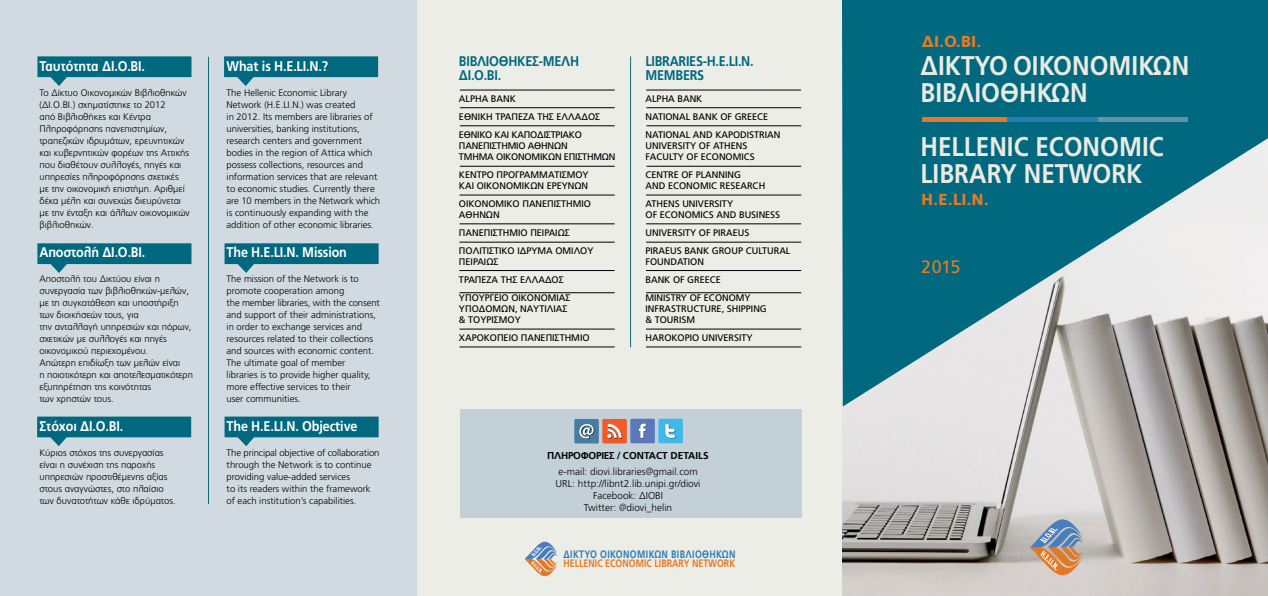
<style>
.page{position:relative;width:1268px;height:596px;background:#fff}
.page>*{position:absolute;margin:0;border:0;box-sizing:border-box;transform-origin:0 0}
.t1{font:700 27px/27px "PF Catalog";color:#eaeae1;scale:.9 1}
.t2{font:18px "PF Catalog";color:#e37a26}
.t3{font:900 16px "PF Catalog";color:#e37a26}
.t4{font:700 14px "PF Catalog";letter-spacing:-.01em;color:#fff;scale:.9 1}
.t5{font:700 14px "PF Catalog";letter-spacing:-.02em;color:#00687f;scale:.9 1}
.t6{font:700 10.8px "PF Catalog";color:#e37a26;scale:.82 1}
.t7{font:700 10.8px "PF Catalog";letter-spacing:.04em;color:#287db5;scale:.82 1}
.t8{font:300 10px/12px "PF Catalog";color:#000;text-align:center}
.t9{font:700 10px "PF Catalog";letter-spacing:-.03em;color:#000}
.t10{font:300 9.5px/12px "PF Catalog";color:#000}
.t11{font:9.5px/18px "PF Catalog";color:#000}
.t12{font:9.5px/18px "PF Catalog";letter-spacing:-.02em;color:#000}
</style>
<div class="page">
<div style="left:416px;top:0;width:425px;height:595px;background:#edede7"></div>
<div style="left:0;top:0;width:417px;height:595px;background:#d0dae0"></div>
<img style="left:842px;top:406px;width:425px;height:189px">
<svg style="left:841px;top:0;width:426px;height:406px;background:#468a99"></svg>
<div style="left:460px;top:409px;width:341px;height:109px;background:#c3d0d8"></div>
<hr style="left:208px;top:57px;width:1px;height:446px;background:#15697e">
<svg style="left:1029px;top:518px;width:53px;height:58px;background:#b4a69f"></svg>
<div style="left:922px;top:117px;width:85px;height:5px;background:#e37a26"></div>
<div style="left:1007px;top:117px;width:91px;height:5px;background:#287db5"></div>
<div style="left:1098px;top:117px;width:89px;height:5px;background:#6592a5"></div>
<div style="left:630px;top:418px;width:24px;height:25px;background:#5b78bb"></div>
<svg style="left:638px;top:423px;width:8px;height:15px"></svg>
<div style="left:658px;top:418px;width:24px;height:25px;background:#3fb9e8"></div>
<svg style="left:665px;top:423px;width:10px;height:15px"></svg>
<div style="left:602px;top:418px;width:24px;height:25px;background:#f15a29"></div>
<div style="left:574px;top:418px;width:24px;height:25px;background:#467da3"></div>
<svg style="left:579px;top:424px;width:15px;height:14px"></svg>
<svg style="left:525px;top:541px;width:32px;height:35px"></svg>
<svg style="left:37px;top:56px;width:154px;height:30px"></svg>
<svg style="left:37px;top:243px;width:154px;height:30px"></svg>
<svg style="left:37px;top:416px;width:154px;height:30px"></svg>
<svg style="left:224px;top:56px;width:154px;height:30px"></svg>
<svg style="left:224px;top:243px;width:154px;height:30px"></svg>
<svg style="left:224px;top:416px;width:154px;height:30px"></svg>
<svg style="left:607px;top:423px;width:15px;height:15px"></svg>
<hr style="left:630px;top:56px;width:1px;height:291px;background:#15697e">
<hr style="left:460px;top:107px;width:154px;height:1px;background:#000">
<hr style="left:646px;top:107px;width:155px;height:1px;background:#000">
<hr style="left:460px;top:90px;width:154px;height:1px;background:#000">
<hr style="left:646px;top:90px;width:154px;height:1px;background:#000">
<hr style="left:460px;top:125px;width:154px;height:1px;background:#000">
<hr style="left:646px;top:125px;width:155px;height:1px;background:#000">
<hr style="left:460px;top:166px;width:154px;height:1px;background:#000">
<hr style="left:646px;top:166px;width:155px;height:1px;background:#000">
<hr style="left:459px;top:194px;width:155px;height:1px;background:#000">
<hr style="left:646px;top:194px;width:155px;height:1px;background:#000">
<hr style="left:459px;top:223px;width:155px;height:1px;background:#000">
<hr style="left:646px;top:223px;width:155px;height:1px;background:#000">
<hr style="left:459px;top:242px;width:155px;height:1px;background:#000">
<hr style="left:646px;top:242px;width:155px;height:1px;background:#000">
<hr style="left:459px;top:270px;width:155px;height:1px;background:#000">
<hr style="left:646px;top:270px;width:155px;height:1px;background:#000">
<hr style="left:459px;top:292px;width:155px;height:1px;background:#000">
<hr style="left:646px;top:292px;width:155px;height:1px;background:#000">
<hr style="left:459px;top:328px;width:155px;height:1px;background:#000">
<hr style="left:646px;top:328px;width:155px;height:1px;background:#000">
<hr style="left:459px;top:346px;width:155px;height:1px;background:#000">
<hr style="left:646px;top:346px;width:155px;height:1px;background:#000">
<h3 class="t4" style="left:39px;top:58px;width:119px">Ταυτότητα ΔΙ.Ο.ΒΙ.</h3>
<p class="t10" style="left:39px;top:87px;width:152px">Το Δίκτυο Οικονομικών Βιβλιοθηκών (ΔΙ.Ο.ΒΙ.) σχηματίστηκε το 2012<br>από Βιβλιοθήκες και Κέντρα<br>Πληροφόρησης πανεπιστημίων, τραπεζικών ιδρυμάτων, ερευνητικών και κυβερνητικών φορέων της Αττικής που διαθέτουν συλλογές, πηγές και υπηρεσίες πληροφόρησης σχετικές με την οικονομική επιστήμη. Αριθμεί δέκα μέλη και συνεχώς διευρύνεται με την ένταξη και άλλων οικονομικών βιβλιοθηκών.</p>
<h3 class="t4" style="left:39px;top:244px;width:119px">Αποστολή ΔΙ.Ο.ΒΙ.</h3>
<p class="t10" style="left:39px;top:273px;width:155px">Αποστολή του Δικτύου είναι η συνεργασία των βιβλιοθηκών-μελών, με τη συγκατάθεση και υποστήριξη των διοικήσεών τους, για<br>την ανταλλαγή υπηρεσιών και πόρων, σχετικών με συλλογές και πηγές οικονομικού περιεχομένου.<br>Απώτερη επιδίωξη των μελών είναι<br>η ποιοτικότερη και αποτελεσματικότερη εξυπηρέτηση της κοινότητας<br>των χρηστών τους.</p>
<h3 class="t4" style="left:39px;top:417px;width:95px">Στόχοι ΔΙ.Ο.ΒΙ.</h3>
<p class="t10" style="left:39px;top:446px;width:138px">Κύριος στόχος της συνεργασίας είναι η συνέχιση της παροχής υπηρεσιών προστιθέμενης αξίας στους αναγνώστες, στο πλαίσιο των δυνατοτήτων κάθε ιδρύματος.</p>
<h3 class="t4" style="left:226px;top:58px;width:114px">What is H.E.LI.N.?</h3>
<p class="t10" style="left:226px;top:87px;width:155px">The Hellenic Economic Library Network (H.E.LI.N.) was created<br>in 2012. Its members are libraries of universities, banking institutions, research centers and government bodies in the region of Attica which possess collections, resources and information services that are relevant to economic studies. Currently there are 10 members in the Network which is continuously expanding with the addition of other economic libraries.</p>
<h3 class="t4" style="left:226px;top:244px;width:135px">The H.E.LI.N. Mission</h3>
<p class="t10" style="left:226px;top:273px;width:155px">The mission of the Network is to promote cooperation among<br>the member libraries, with the consent and support of their administrations, in order to exchange services and resources related to their collections and sources with economic content.<br>The ultimate goal of member<br>libraries is to provide higher quality, more effective services to their<br>user communities.</p>
<h3 class="t4" style="left:226px;top:417px;width:147px">The H.E.LI.N. Objective</h3>
<p class="t10" style="left:226px;top:446px;width:154px">The principal objective of collaboration through the Network is to continue providing value-added services<br>to its readers within the framework of each institution’s capabilities.</p>
<h3 class="t5" style="left:459px;top:53px;width:18px">Βιβλιοθήκες</h3>
<h3 class="t5" style="left:539px;top:53px;width:27px">-Μέλη</h3>
<h3 class="t5" style="left:459px;top:67px;width:48px">ΔΙ.Ο.ΒΙ.</h3>
<p class="t11" style="left:459px;top:90px;width:76px">ALPHA BANK<br>ΕΘΝΙΚΉ ΤΡΆΠΕΖΑΤΗ</p>
<p class="t12" style="left:459px;top:108px;width:143px;text-indent:90px">Σ ΕΛΛΆΔΟΣ<br>ΕΘΝΙΚΟ ΚΑΙ ΚΑΠΟΔΙΣΤΡΙΑΚΟ</p>
<p class="t12" style="left:459px;top:140px;width:158px;line-height:11px">ΠΑΝΕΠΙΣΤΗ ΜΊΟ ΑΘΗΝΏΝ<br>ΤΜΉΜΑΟΙΚΟΝΟΜΙΚΏΝ ΕΠΙΣΤΗ ΜΏΝ</p>
<p class="t11" style="left:459px;top:169px;width:131px;line-height:11px">ΚΈ ΝΤΡΟ Π ΡΟΓΡΑΜΜΑΤΙΣΜΟΎ<br>ΚΑΙ ΟΙΚΟΝΟΜΙΚΏΝ ΕΡΕΥΝΏΝ</p>
<p class="t11" style="left:459px;top:195px;width:61px">ΟΙΚΟΝΟΜΙΚΌΠΑ</p>
<p class="t11" style="left:535px;top:195px;width:57px">ΝΕΠΙΣΤΉΜΙΟ</p>
<p class="t11" style="left:459px;top:206px;width:133px">ΑΘΗ ΝΏΝ<br>ΠΑΝΕΠΙΣΤΉΜΙΟ ΠΕΙΡΑΙΏΣ<br>Π ΟΛΙΤΙΣΤΙΚΌΊΔΡΥΜΑΟ ΜΊΛΟΥ</p>
<p class="t11" style="left:459px;top:253px;width:41px">ΠΕΙΡΑΙΏΣ<br>ΤΡΆΠΕΖΑΤΗ</p>
<p class="t11" style="left:459px;top:271px;width:113px;text-indent:53px">Σ ΕΛΛΆΔΟΣ<br>ΥΠΟΥΡΓΕΊΟ ΟΙΚΟΝΟΜΊΑΣ</p>
<p class="t11" style="left:459px;top:300px;width:65px">ΥΠΟΔΟΜΏΝ, ΝΑΥΤ</p>
<p class="t11" style="left:544px;top:300px;width:24px">ΙΛΊΑΣ</p>
<p class="t11" style="left:459px;top:311px;width:132px">&amp; ΤΟΥΡΙΣΜΟΎ<br>ΧΑΡΟΚΌΠΕΙΟ ΠΑΝΕΠΙΣΤΉΜΙΟ</p>
<h3 class="t5" style="left:645px;top:53px;width:15px">Libraries</h3>
<h3 class="t5" style="left:702px;top:53px;width:58px">-H.E.LI.N.</h3>
<h3 class="t5" style="left:645px;top:67px;width:23px">Members</h3>
<p class="t11" style="left:645px;top:90px;width:136px">ALPHA BANK<br>NATIONAL BANK OF GREECE<br>NATIONAL AND KAPODISTRIAN</p>
<p class="t11" style="left:645px;top:140px;width:111px;line-height:11px">UNIVERSITY OF ATHENS<br>FACU LTY OF ECONOMICS</p>
<p class="t11" style="left:645px;top:169px;width:121px;line-height:11px">CENTRE OF PLANNING<br>AND ECONOMIC RESEARCH</p>
<p class="t11" style="left:645px;top:198px;width:136px;line-height:11px">ATHENS UNIVERSITY<br>OF ECONOMICS AND BUSINESS</p>
<p class="t11" style="left:645px;top:224px;width:146px">UNIVERSITY OF PIRAEUS<br>PIRAEUS BANK GROUP CULTURAL</p>
<p class="t11" style="left:645px;top:253px;width:77px">FOUNDATION<br>BANK OF GREECE<br>MINISTRYOFECONOMY</p>
<p class="t11" style="left:645px;top:300px;width:6px">INFR</p>
<p class="t11" style="left:664px;top:300px;width:66px">ASTRUCTURE, SHIPPIN</p>
<p class="t11" style="left:759px;top:300px;width:8px">G</p>
<p class="t11" style="left:645px;top:311px;width:108px">&amp; TOURISM<br>HAROKOPIO UNIVERSITY</p>
<p class="t9" style="left:547px;top:449px;width:163px">ΠΛΗΡΟΦΟΡΙΕΣ / CONTACT DETAILS</p>
<p class="t8" style="left:555px;top:465px;width:146px">e-mail: diovi.libraries@gmail.com<br>URL: http://libnt2.lib.unipi.gr/diovi<br>Facebook: ΔΙΟΒΙ<br>Twitter: @diovi_helin</p>
<p class="t7" style="left:563px;top:547px;width:211px">ΔΙΚΤΥΟ ΟΙΚΟΝΟΜΙΚΩΝ ΒΙΒΛΙΟΘΗΚΩΝ</p>
<p class="t6" style="left:563px;top:557px;width:211px">HELLENIC ECONOMIC LIBRARY NETWORK</p>
<h3 class="t3" style="left:921px;top:32px;width:61px">ΔΙ.Ο.ΒΙ.</h3>
<h1 class="t1" style="left:920px;top:52px;width:300px">ΔΙΚΤΥΟ ΟΙΚΟΝΟΜΙΚΩΝ<br>ΒΙΒΛΙΟΘΗΚΩΝ</h1>
<h1 class="t1" style="left:920px;top:133px;width:272px">HELLENIC ECONOMIC<br>LIBRARY NETWORK</h1>
<h3 class="t3" style="left:920px;top:189px;width:69px">H.E.LI.N.</h3>
<h2 class="t2" style="left:921px;top:256px;width:41px">2015</h2>
</div>
